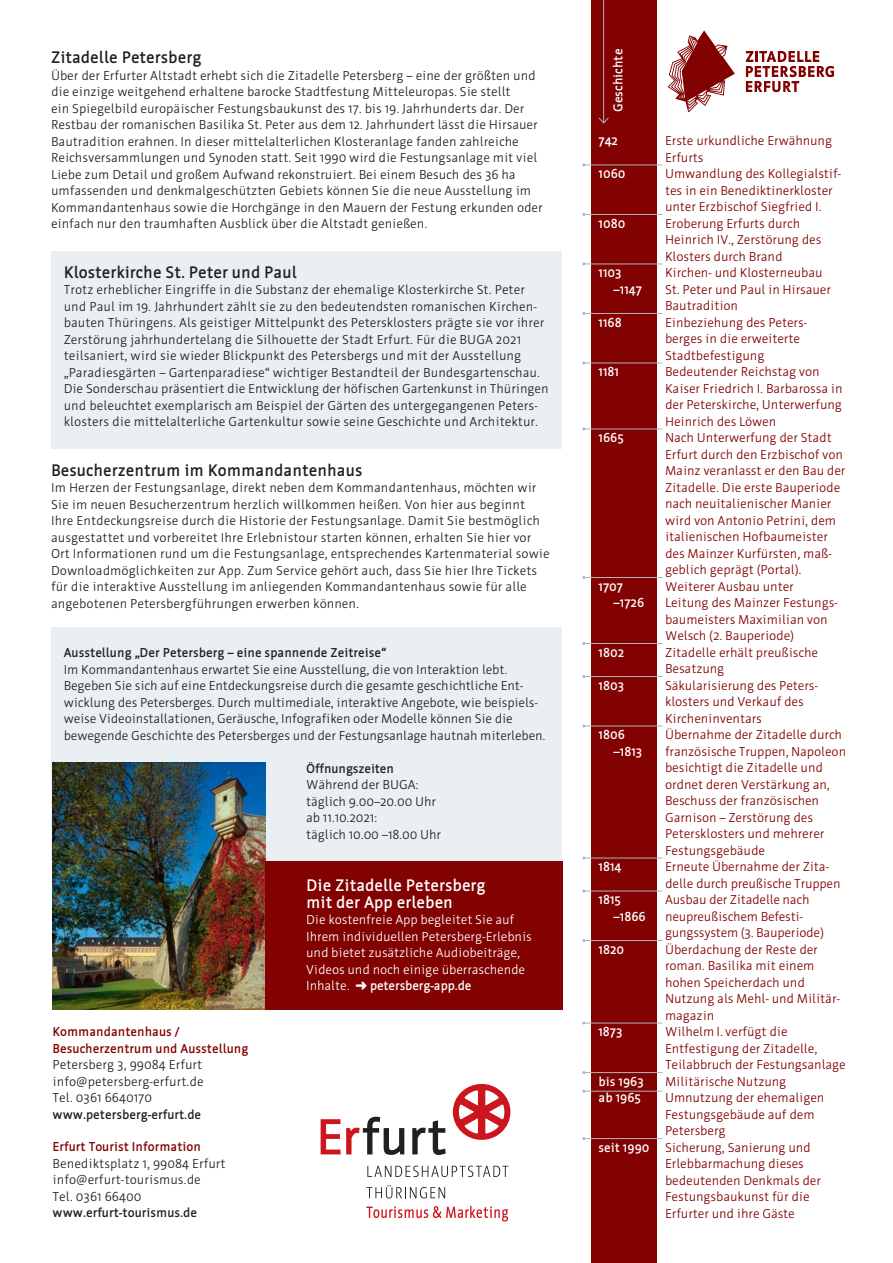
<style>
.page{position:relative;width:893px;height:1263px;background:#fff}
.page>*{position:absolute;margin:0;border:0;box-sizing:border-box;transform-origin:0 0}
.t1{font:700 16.5px "Werk";color:#231f20}
.t2{font:700 16.5px/16.5px "Werk";color:#fff}
.t3{font:12.75px/16.5px "Werk";color:#231f20}
.t4{font:12.75px/16.5px "Werk";letter-spacing:-.01em;color:#820101}
.t5{font:12.75px/16.5px "Werk";letter-spacing:-.01em;color:#fff}
.t6{font:700 12.75px "Werk";color:#231f20}
.t7{font:700 12.75px/16.5px "Werk";color:#fff}
.t8{font:700 12.75px/16.5px "Werk";color:#820101}
.s1{font-weight:700}
</style>
<div class="page">
<div style="left:591px;top:0;width:66px;height:1263px;background:#820101"></div>
<div style="left:51px;top:627px;width:510px;height:234px;background:#e9eff3"></div>
<div style="left:51px;top:251px;width:510px;height:197px;background:#e9eff3"></div>
<svg style="left:366px;top:1206px;width:142px;height:15px"></svg>
<svg style="left:321px;top:1117px;width:83px;height:38px"></svg>
<svg style="left:412px;top:1120px;width:34px;height:35px"></svg>
<svg style="left:367px;top:1165px;width:141px;height:12px"></svg>
<svg style="left:366px;top:1185px;width:79px;height:13px"></svg>
<svg style="left:453px;top:1084px;width:57px;height:56px"></svg>
<svg style="left:668px;top:30px;width:67px;height:82px"></svg>
<svg style="left:746px;top:51px;width:88px;height:41px"></svg>
<hr style="left:584px;top:165px;width:78px;height:1px;background:#a9b6be">
<hr style="left:584px;top:214px;width:78px;height:1px;background:#a9b6be">
<hr style="left:584px;top:264px;width:78px;height:1px;background:#a9b6be">
<hr style="left:584px;top:313px;width:78px;height:1px;background:#a9b6be">
<hr style="left:584px;top:363px;width:78px;height:1px;background:#a9b6be">
<hr style="left:584px;top:429px;width:78px;height:1px;background:#a9b6be">
<hr style="left:584px;top:577px;width:78px;height:1px;background:#a9b6be">
<hr style="left:584px;top:643px;width:78px;height:1px;background:#a9b6be">
<hr style="left:584px;top:676px;width:78px;height:1px;background:#a9b6be">
<hr style="left:584px;top:726px;width:78px;height:1px;background:#a9b6be">
<hr style="left:584px;top:858px;width:78px;height:1px;background:#a9b6be">
<hr style="left:584px;top:891px;width:78px;height:1px;background:#a9b6be">
<hr style="left:584px;top:940px;width:78px;height:1px;background:#a9b6be">
<hr style="left:584px;top:1023px;width:78px;height:1px;background:#a9b6be">
<hr style="left:584px;top:1072px;width:78px;height:1px;background:#a9b6be">
<hr style="left:584px;top:1091px;width:78px;height:1px;background:#a9b6be">
<hr style="left:584px;top:1138px;width:78px;height:1px;background:#a9b6be">
<img style="left:53px;top:763px;width:212px;height:247px">
<div style="left:265px;top:861px;width:298px;height:149px;background:#820101"></div>
<hr style="left:603px;top:0;width:1px;height:123px;background:#a9b6be">
<svg style="left:598px;top:117px;width:11px;height:7px"></svg>
<p class="t1" style="left:51px;top:49px;width:152px">Zitadelle Petersberg</p>
<p class="t3" style="left:51px;top:67px;width:493px">Über der Erfurter Altstadt erhebt sich die Zitadelle Petersberg – eine der größten und die einzige weitgehend erhaltene barocke Stadtfestung Mitteleuropas. Sie stellt<br>ein Spiegelbild europäischer Festungsbaukunst des 17. bis 19. Jahrhunderts dar. Der Restbau der romanischen Basilika St. Peter aus dem 12. Jahrhundert lässt die Hirsauer Bautradition erahnen. In dieser mittelalterlichen Klosteranlage fanden zahlreiche Reichsversammlungen und Synoden statt. Seit 1990 wird die Festungsanlage mit viel Liebe zum Detail und großem Aufwand rekonstruiert. Bei einem Besuch des 36 ha umfassenden und denkmalgeschützten Gebiets können Sie die neue Ausstellung im Kommandantenhaus sowie die Horchgänge in den Mauern der Festung erkunden oder einfach nur den traumhaften Ausblick über die Altstadt genießen.</p>
<p class="t1" style="left:64px;top:263px;width:235px">Klosterkirche St. Peter und Paul</p>
<p class="t3" style="left:64px;top:282px;width:486px">Trotz erheblicher Eingriffe in die Substanz der ehemalige Klosterkirche St. Peter und Paul im 19. Jahrhundert zählt sie zu den bedeutendsten romanischen Kirchen&shy;bauten Thüringens. Als geistiger Mittelpunkt des Petersklosters prägte sie vor ihrer Zerstörung jahrhundertelang die Silhouette der Stadt Erfurt. Für die BUGA 2021 teilsaniert, wird sie wieder Blickpunkt des Petersbergs und mit der Ausstellung „Paradiesgärten – Gartenparadiese“ wichtiger Bestandteil der Bundesgartenschau.<br>Die Sonderschau präsentiert die Entwicklung der höfischen Gartenkunst in Thüringen und beleuchtet exemplarisch am Beispiel der Gärten des untergegangenen Peters&shy;klosters die mittelalterliche Gartenkultur sowie seine Geschichte und Architektur.</p>
<p class="t1" style="left:51px;top:461px;width:313px">Besucherzentrum im Kommandantenhaus</p>
<p class="t3" style="left:51px;top:480px;width:500px">Im Herzen der Festungsanlage, direkt neben dem Kommandantenhaus, möchten wir Sie im neuen Besucherzentrum herzlich willkommen heißen. Von hier aus beginnt Ihre Entdeckungsreise durch die Historie der Festungsanlage. Damit Sie bestmöglich ausgestattet und vorbereitet Ihre Erlebnistour starten können, erhalten Sie hier vor Ort Informationen rund um die Festungsanlage, entsprechendes Kartenmaterial sowie Downloadmöglichkeiten zur App. Zum Service gehört auch, dass Sie hier Ihre Tickets für die interaktive Ausstellung im anliegenden Kommandantenhaus sowie für alle angebotenen Petersbergführungen erwerben können.</p>
<p class="t6" style="left:64px;top:646px;width:324px">Ausstellung „Der Petersberg – eine spannende Zeitreise“</p>
<p class="t3" style="left:64px;top:661px;width:483px">Im Kommandantenhaus erwartet Sie eine Ausstellung, die von Interaktion lebt.<br>Begeben Sie sich auf eine Entdeckungsreise durch die gesamte geschichtliche Ent&shy;wicklung des Petersberges. Durch multimediale, interaktive Angebote, wie beispiels&shy;weise Videoinstallationen, Geräusche, Infografiken oder Modelle können Sie die bewegende Geschichte des Petersberges und der Festungsanlage hautnah miterleben.</p>
<p class="t6" style="left:306px;top:762px;width:89px">Öffnungszeiten</p>
<p class="t3" style="left:306px;top:777px;width:137px">Während der BUGA: täglich 9.00–20.00 Uhr ab 11.10.2021:<br>täglich 10.00 –18.00 Uhr</p>
<p class="t8" style="left:53px;top:1024px;width:197px">Kommandantenhaus /<br>Besucherzentrum und Ausstellung</p>
<p class="t3" style="left:53px;top:1057px;width:153px;text-align:justify">Petersberg 3, 99084 Erfurt info@petersberg-erfurt.de Tel. 0361 6640170</p>
<p class="t6" style="left:53px;top:1107px;width:150px">www.petersberg-erfurt.de</p>
<p class="t8" style="left:53px;top:1139px;width:150px">Erfurt Tourist Information</p>
<p class="t3" style="left:53px;top:1155px;width:175px">Benediktsplatz 1, 99084 Erfurt info@erfurt-tourismus.de<br>Tel. 0361 66400</p>
<p class="t6" style="left:53px;top:1206px;width:146px">www.erfurt-tourismus.de</p>
<p class="t2" style="left:306px;top:877px;width:181px">Die Zitadelle Petersberg mit der App erleben</p>
<p class="t5" style="left:306px;top:912px;width:227px">Die kostenfreie App begleitet Sie auf Ihrem individuellen Petersberg-Erlebnis und bietet zusätzliche Audiobeiträge, Videos und noch einige überraschende Inhalte. ➜ <span class="s1">petersberg-app.de</span></p>
<p class="t7" style="left:610px;top:112px;width:65px;rotate:-90deg">Geschichte</p>
<p class="t7" style="left:598px;top:133px;width:21px">742</p>
<p class="t7" style="left:598px;top:166px;width:29px">1060</p>
<p class="t7" style="left:598px;top:215px;width:28px">1080</p>
<p class="t7" style="left:613px;top:265px;width:30px;text-indent:-15px">1103 –1147</p>
<p class="t7" style="left:598px;top:314px;width:25px">1168</p>
<p class="t7" style="left:598px;top:364px;width:22px">1181</p>
<p class="t7" style="left:598px;top:430px;width:27px">1665</p>
<p class="t7" style="left:613px;top:578px;width:32px;text-indent:-15px">1707 –1726</p>
<p class="t7" style="left:598px;top:644px;width:27px">1802</p>
<p class="t7" style="left:598px;top:677px;width:27px">1803</p>
<p class="t7" style="left:613px;top:727px;width:30px;text-indent:-15px">1806 –1813</p>
<p class="t7" style="left:598px;top:859px;width:24px">1814</p>
<p class="t7" style="left:613px;top:892px;width:34px;text-indent:-15px">1815 –1866</p>
<p class="t7" style="left:598px;top:941px;width:27px">1820</p>
<p class="t7" style="left:598px;top:1024px;width:25px">1873</p>
<p class="t7" style="left:598px;top:1073px;width:47px">bis 1963 ab 1965</p>
<p class="t7" style="left:598px;top:1139px;width:53px">seit 1990</p>
<p class="t4" style="left:665px;top:133px;width:183px">Erste urkundliche Erwähnung<br>Erfurts<br>Umwandlung des Kollegialstif&shy;tes in ein Benediktinerkloster unter Erzbischof Siegfried I.<br>Eroberung Erfurts durch<br>Heinrich IV., Zerstörung des<br>Klosters durch Brand<br>Kirchen- und Klosterneubau<br>St. Peter und Paul in Hirsauer<br>Bautradition<br>Einbeziehung des Peters&shy;berges in die erweiterte<br>Stadtbefestigung<br>Bedeutender Reichstag von<br>Kaiser Friedrich I. Barbarossa in der Peterskirche, Unterwerfung<br>Heinrich des Löwen<br>Nach Unterwerfung der Stadt<br>Erfurt durch den Erzbischof von<br>Mainz veranlasst er den Bau der<br>Zitadelle. Die erste Bauperiode nach neuitalienischer Manier wird von Antonio Petrini, dem italienischen Hofbaumeister des Mainzer Kurfürsten, maß&shy;geblich geprägt (Portal).<br>Weiterer Ausbau unter<br>Leitung des Mainzer Festungs&shy;baumeisters Maximilian von<br>Welsch (2. Bauperiode)<br>Zitadelle erhält preußische<br>Besatzung<br>Säkularisierung des Peters&shy;klosters und Verkauf des<br>Kircheninventars<br>Übernahme der Zitadelle durch französische Truppen, Napoleon besichtigt die Zitadelle und ordnet deren Verstärkung an,<br>Beschuss der französischen<br>Garnison – Zerstörung des<br>Petersklosters und mehrerer<br>Festungsgebäude<br>Erneute Übernahme der Zita&shy;delle durch preußische Truppen<br>Ausbau der Zitadelle nach neupreußischem Befesti&shy;gungssystem (3. Bauperiode)<br>Überdachung der Reste der roman. Basilika mit einem hohen Speicherdach und<br>Nutzung als Mehl- und Militär&shy;magazin<br>Wilhelm I. verfügt die<br>Entfestigung der Zitadelle,<br>Teilabbruch der Festungsanlage<br>Militärische Nutzung<br>Umnutzung der ehemaligen<br>Festungsgebäude auf dem<br>Petersberg<br>Sicherung, Sanierung und<br>Erlebbarmachung dieses bedeutenden Denkmals der<br>Festungsbaukunst für die<br>Erfurter und ihre Gäste</p>
</div>
